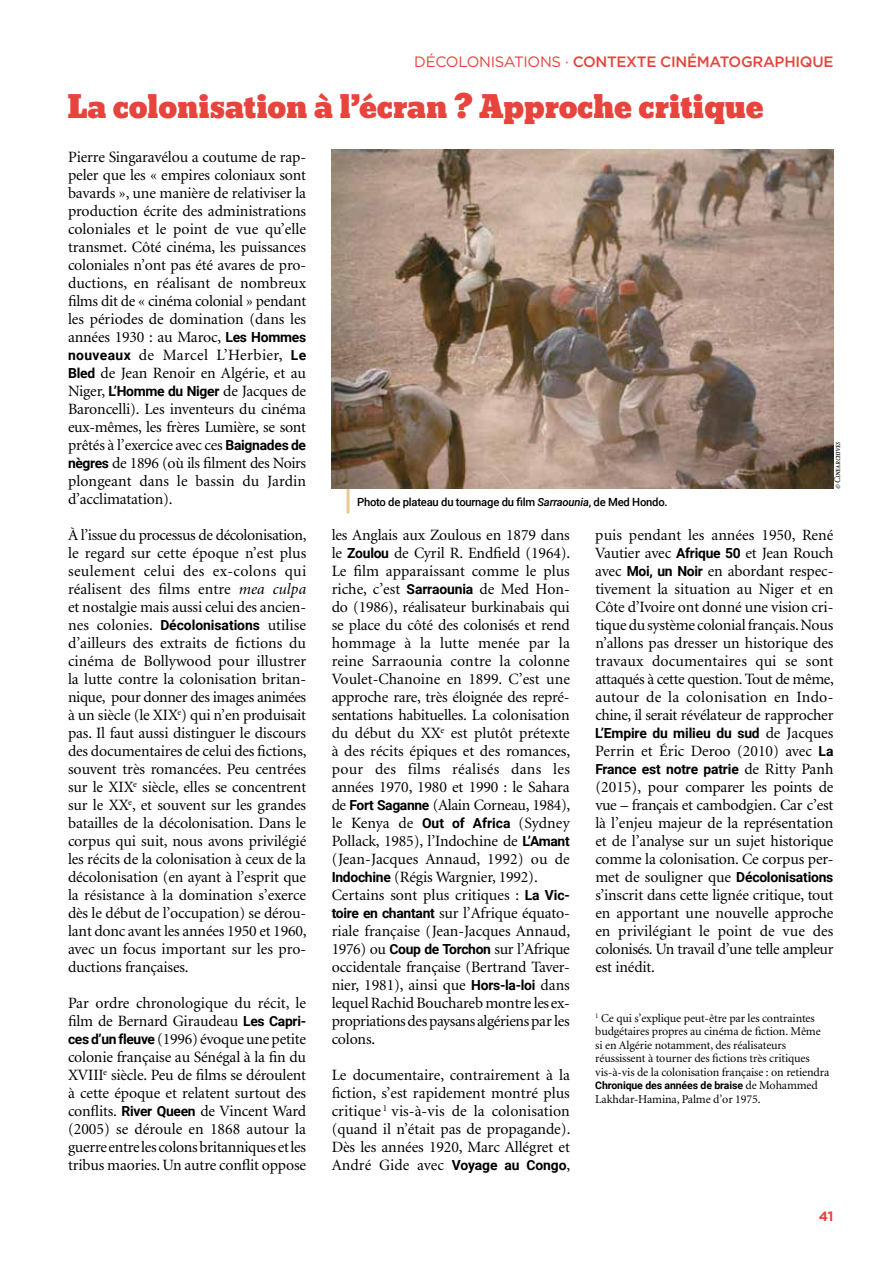
<style>
.page{position:relative;width:893px;height:1263px;background:#fff}
.page>*{position:absolute;margin:0;border:0;box-sizing:border-box;transform-origin:0 0}
.t1{font:30px "Bevan";letter-spacing:-.01em;color:#e6443c}
.t2{font:15.75px/18px "Minion";letter-spacing:-.01em;color:#000;text-align:justify}
.t3{font:500 15px "Gotham";letter-spacing:-.02em;color:#e6443c}
.t4{font:15px "Gotham";color:#e6443c}
.t5{font:700 13.8px "Roboto";letter-spacing:-.01em;color:#000}
.t6{font:700 13.5px "Gotham";color:#e6443c}
.t7{font:12px/13.5px "Minion";letter-spacing:-.01em;color:#000}
.t8{font:500 11.25px "Roboto";letter-spacing:-.02em;color:#000}
.t9{font:700 10.5px "Roboto";letter-spacing:-.01em;color:#000}
.t10{font:italic 9px "Crimson Text";color:#000}
.s1{font-weight:400}
.s2{font-family:"Roboto";font-weight:700;font-size:13.8px}
.s3{font-style:italic}
.s4{font-family:"Minion";font-weight:400;font-size:15.75px}
.s5{font-family:"Minion";font-weight:400;font-size:12px}
</style>
<div class="page">
<hr style="left:347px;top:469px;width:3px;height:44px;background:#e9cb8e">
<img style="left:332px;top:150px;width:501px;height:339px">
<p class="t4" style="left:414px;top:53px;width:44px">DÉCOLO</p>
<p class="t3" style="left:479px;top:53px;width:356px"><span class="s1">NISATIO NS ·</span> CONTEXTE CINÉMATOGRAPHIQUE</p>
<h1 class="t1" style="left:67px;top:83px;width:698px">La colonisation à l’écran ? Approche critique</h1>
<p class="t2" style="left:68px;top:149px;width:240px">Pierre Singaravélou a coutume de rap&shy;peler que les « empires coloniaux sont bavards », une manière de relativiser la production écrite des administrations coloniales et le point de vue qu’elle transmet. Côté cinéma, les puissances coloniales n’ont pas été avares de pro&shy;ductions, en réalisant de nombreux films dit de « cinéma colonial » pendant les périodes de domination (dans les années 1930 : au Maroc, <span class="s2">Les Hommes nouveaux</span> de Marcel L’Herbier, <span class="s2">Le Bled</span> de Jean Renoir en Algérie, et au Niger, <span class="s2">L’Homme du Niger</span> de Jacques de Baroncelli). Les inventeurs du cinéma eux-mêmes, les frères Lumière, se sont prêtés à l’exercice avec ces <span class="s2">Baignades de nègres</span> de 1896 (où ils filment des Noirs plongeant dans le bassin du Jardin d’acclimatation).</p>
<p class="t2" style="left:68px;top:527px;width:240px">À l’issue du processus de décolonisation, le regard sur cette époque n’est plus seulement celui des ex-colons qui réalisent des films entre <span class="s3">mea culpa </span>et nostalgie mais aussi celui des ancien&shy;nes colonies. <span class="s2">Décolonisations</span> utilise d’ailleurs des extraits de fictions du cinéma de Bollywood pour illustrer la lutte contre la colonisation britan&shy;nique, pour donner des images animées à un siècle (le XIX<sup>e</sup>) qui n’en produisait pas. Il faut aussi distinguer le discours des documentaires de celui des fictions, souvent très romancées. Peu centrées sur le XIX<sup>e</sup> siècle, elles se concentrent sur le XX<sup>e</sup>, et souvent sur les grandes batailles de la décolonisation. Dans le corpus qui suit, nous avons privilégié les récits de la colonisation à ceux de la décolonisation (en ayant à l’esprit que la résistance à la domination s’exerce dès le début de l’occupation) se dérou&shy;lant donc avant les années 1950 et 1960, avec un focus important sur les pro&shy;ductions françaises.</p>
<p class="t2" style="left:68px;top:995px;width:240px">Par ordre chronologique du récit, le film de Bernard Giraudeau <span class="s2">Les Capri&shy;ces d’un fleuve</span> (1996) évoque une petite colonie française au Sénégal à la fin du XVIII<sup>e</sup> siècle. Peu de films se déroulent à cette époque et relatent surtout des conflits. <span class="s2">River Queen</span> de Vincent Ward (2005) se déroule en 1868 autour la guerre entre les colons britanniques et les tribus maories. Un autre conflit oppose</p>
<p class="t8" style="left:357px;top:494px;width:312px">Photo de plateau du tournage du film <span class="s3">Sarraounia</span>, de Med Hondo.</p>
<p class="t10" style="left:832px;top:489px;width:48px;rotate:-90deg">© Cinearchives</p>
<p class="t2" style="left:332px;top:527px;width:240px;text-align:left">les Anglais aux Zoulous en 1879 dans le <span class="s2">Zoulou</span> de Cyril R. Endfield (1964).<br>Le film apparaissant comme le plus riche, c’est <span class="s2">Sarraounia</span> de Med Hon&shy;do (1986), réalisateur burkinabais qui se place du côté des colonisés et rend hommage à la lutte menée par la reine Sarraounia contre la colonne Voulet-Chanoine en 1899. C’est une approche rare, très éloignée des repré&shy;sentations habituelles. La colonisation du début du XX<sup>e</sup> est plutôt prétexte à des récits épiques et des romances, pour des films réalisés dans les années 1970, 1980 et 1990 : le Sahara de <span class="s2">Fort Saganne</span> (Alain Corneau, 1984), le Kenya de <span class="s2">Out of Africa</span> (Sydney Pollack, 1985), l’Indochine de <span class="s2">L’Amant </span>(Jean-Jacques Annaud, 1992) ou de <span class="s2">Indochine</span> (Régis Wargnier, 1992).<br>Certains sont plus critiques : <span class="s2">La Vic&shy;toire en chantant</span> sur l’Afrique équato&shy;riale française (Jean-Jacques Annaud, 1976) ou <span class="s2">Coup de Torchon</span> sur l’Afrique occidentale française (Bertrand Taver&shy;nier, 1981), ainsi que <span class="s2">Hors-la-loi</span> dans lequel Rachid Bouchareb montre les ex&shy;propriations des paysans algériens par les colons.</p>
<p class="t2" style="left:332px;top:1067px;width:240px">Le documentaire, contrairement à la fiction, s’est rapidement montré plus critique <sup>1</sup> vis-à-vis de la colonisation (quand il n’était pas de propagande).<br>Dès les années 1920, Marc Allégret et André Gide avec <span class="s2">Voyage au Congo</span>,</p>
<p class="t2" style="left:595px;top:527px;width:240px">puis pendant les années 1950, René Vautier avec <span class="s2">Afrique 50</span> et Jean Rouch avec <span class="s2">Moi, un Noir</span> en abordant respec&shy;tivement la situation au Niger et en Côte d’Ivoire ont donné une vision cri&shy;tique du système colonial français. Nous n’allons pas dresser un historique des travaux documentaires qui se sont attaqués à cette question. Tout de même, autour de la colonisation en Indo&shy;chine, il serait révélateur de rapprocher</p>
<p class="t5" style="left:595px;top:723px;width:240px">L’Empire du milieu du sud <span class="s4">de Jacques</span></p>
<p class="t2" style="left:595px;top:743px;width:240px">Perrin et Éric Deroo (2010) avec <span class="s2">La</span></p>
<p class="t5" style="left:595px;top:759px;width:240px">France est notre patrie <span class="s4">de Ritty Panh</span></p>
<p class="t2" style="left:595px;top:779px;width:240px">(2015), pour comparer les points de vue – français et cambodgien. Car c’est là l’enjeu majeur de la représentation et de l’analyse sur un sujet historique comme la colonisation. Ce corpus per&shy;met de souligner que <span class="s2">Décolonisations </span>s’inscrit dans cette lignée critique, tout en apportant une nouvelle approche en privilégiant le point de vue des colonisés. Un travail d’une telle ampleur est inédit.</p>
<p class="t7" style="left:595px;top:1011px;width:235px"><sup>1</sup> Ce qui s’explique peut-être par les contraintes budgétaires propres au cinéma de fiction. Même si en Algérie notamment, des réalisateurs réussissent à tourner des fictions très critiques vis-à-vis de la colonisation française : on retiendra</p>
<p class="t9" style="left:595px;top:1078px;width:224px">Chronique des années de braise <span class="s5">de Mohammed</span></p>
<p class="t7" style="left:595px;top:1092px;width:167px">Lakhdar-Hamina, Palme d’or 1975.</p>
<p class="t6" style="left:819px;top:1208px;width:16px">41</p>
</div>
